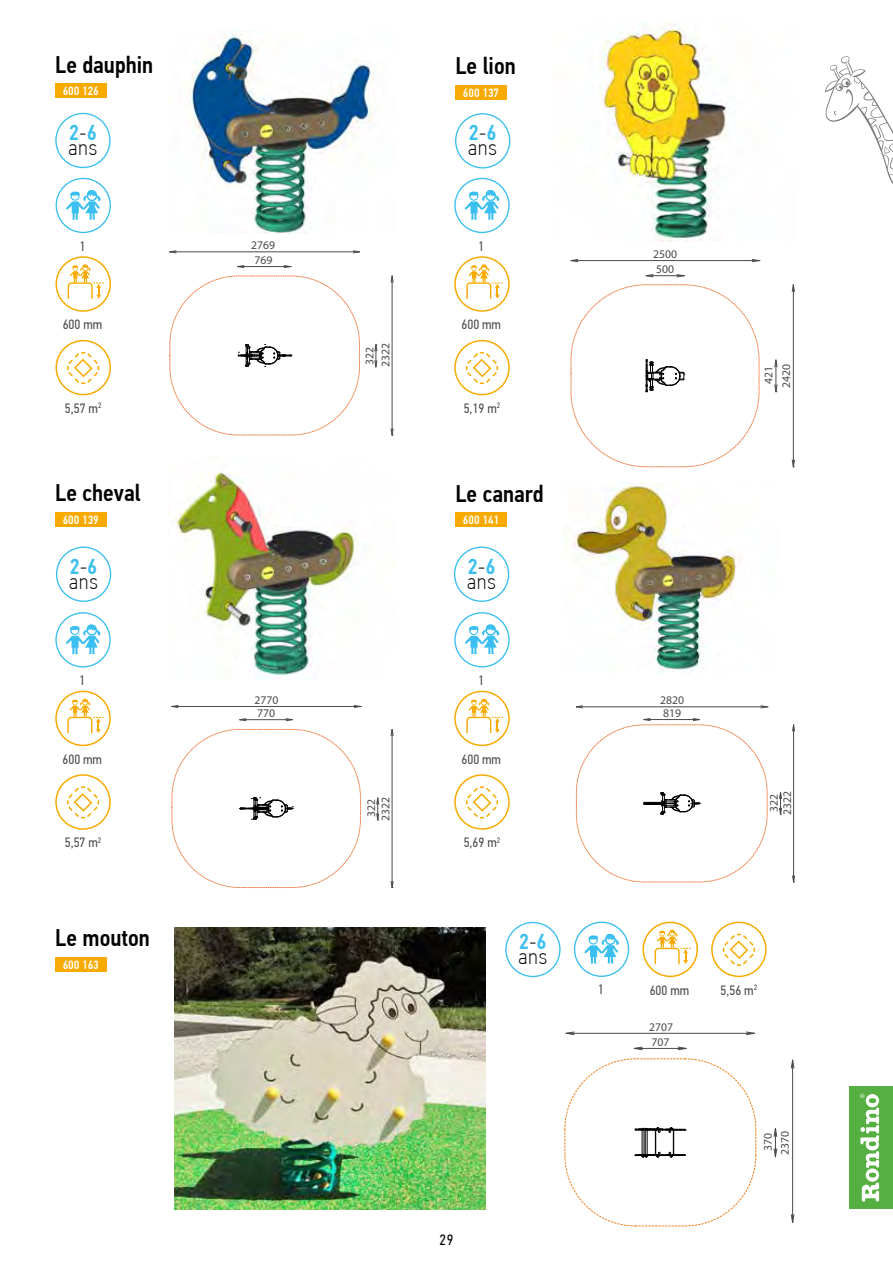
<style>
.page{position:relative;width:893px;height:1263px;background:#fff}
.page>*{position:absolute;margin:0;border:0;box-sizing:border-box;transform-origin:0 0}
.t1{font:500 24px "PF Din Text Cond Pro";color:#000}
.t2{font:500 21.6px "PF Din Text Cond Pro";color:#3abff0}
.t3{font:100 21.6px "PF Din Text Cond Pro";letter-spacing:.05em;color:#000}
.t4{font:15px "PF Din Text Cond Pro";color:#000}
.t5{font:13.5px "PF Din Text Cond Pro";color:#4a4a49}
.t6{font:500 12px "PF Din Text Cond Pro";color:#fff}
.t7{font:11.7px/16.2px "Myriad Pro";color:#4a4a49}
.s1{font-weight:100;color:#000}
</style>
<div class="page">
<div style="left:850px;top:1086px;width:43px;height:123px;background:#55b041"></div>
<svg style="left:860px;top:1093px;width:19px;height:108px"></svg>
<img style="left:169px;top:469px;width:189px;height:210px">
<img style="left:187px;top:31px;width:189px;height:202px">
<div style="left:55px;top:84px;width:51px;height:14px;background:#f8aa00"></div>
<div style="left:456px;top:85px;width:51px;height:15px;background:#f8aa00"></div>
<img style="left:175px;top:928px;width:310px;height:282px">
<div style="left:454px;top:256px;width:56px;height:56px;border:2px solid #f8aa00;border-radius:50%"></div>
<svg style="left:466px;top:264px;width:37px;height:35px"></svg>
<div style="left:454px;top:178px;width:56px;height:55px;border:1px solid #3abff0;border-radius:50%"></div>
<svg style="left:465px;top:190px;width:35px;height:30px"></svg>
<div style="left:454px;top:340px;width:56px;height:55px;border:2px solid #f8aa00;border-radius:50%"></div>
<svg style="left:466px;top:352px;width:32px;height:32px"></svg>
<div style="left:56px;top:256px;width:55px;height:56px;border:2px solid #f8aa00;border-radius:50%"></div>
<svg style="left:68px;top:264px;width:36px;height:35px"></svg>
<div style="left:56px;top:178px;width:55px;height:55px;border:1px solid #3abff0;border-radius:50%"></div>
<svg style="left:66px;top:190px;width:35px;height:30px"></svg>
<div style="left:56px;top:340px;width:55px;height:55px;border:2px solid #f8aa00;border-radius:50%"></div>
<svg style="left:67px;top:352px;width:32px;height:32px"></svg>
<div style="left:456px;top:513px;width:51px;height:14px;background:#f8aa00"></div>
<div style="left:55px;top:512px;width:51px;height:15px;background:#f8aa00"></div>
<div style="left:55px;top:957px;width:51px;height:14px;background:#f8aa00"></div>
<img style="left:598px;top:22px;width:131px;height:219px">
<img style="left:564px;top:483px;width:177px;height:190px">
<div style="left:55px;top:113px;width:56px;height:55px;border:1px solid #3abff0;border-radius:50%"></div>
<div style="left:55px;top:691px;width:56px;height:55px;border:2px solid #f8aa00;border-radius:50%"></div>
<svg style="left:67px;top:699px;width:37px;height:34px"></svg>
<div style="left:55px;top:612px;width:56px;height:55px;border:1px solid #3abff0;border-radius:50%"></div>
<svg style="left:66px;top:624px;width:35px;height:30px"></svg>
<div style="left:55px;top:774px;width:56px;height:56px;border:2px solid #f8aa00;border-radius:50%"></div>
<svg style="left:67px;top:786px;width:32px;height:33px"></svg>
<div style="left:56px;top:546px;width:55px;height:56px;border:1px solid #3abff0;border-radius:50%"></div>
<div style="left:455px;top:113px;width:55px;height:55px;border:1px solid #3abff0;border-radius:50%"></div>
<div style="left:454px;top:691px;width:56px;height:55px;border:2px solid #f8aa00;border-radius:50%"></div>
<svg style="left:466px;top:699px;width:37px;height:34px"></svg>
<div style="left:454px;top:612px;width:56px;height:55px;border:1px solid #3abff0;border-radius:50%"></div>
<svg style="left:465px;top:624px;width:35px;height:30px"></svg>
<div style="left:454px;top:774px;width:56px;height:56px;border:2px solid #f8aa00;border-radius:50%"></div>
<svg style="left:466px;top:786px;width:32px;height:33px"></svg>
<div style="left:454px;top:546px;width:55px;height:56px;border:1px solid #3abff0;border-radius:50%"></div>
<div style="left:642px;top:922px;width:56px;height:55px;border:2px solid #f8aa00;border-radius:50%"></div>
<svg style="left:655px;top:930px;width:36px;height:34px"></svg>
<div style="left:711px;top:922px;width:56px;height:55px;border:2px solid #f8aa00;border-radius:50%"></div>
<svg style="left:723px;top:933px;width:32px;height:33px"></svg>
<div style="left:574px;top:921px;width:55px;height:56px;border:1px solid #3abff0;border-radius:50%"></div>
<svg style="left:584px;top:934px;width:35px;height:29px"></svg>
<div style="left:505px;top:922px;width:56px;height:55px;border:1px solid #3abff0;border-radius:50%"></div>
<svg style="left:825px;top:56px;width:68px;height:128px"></svg>
<hr style="left:392px;top:282px;width:1px;height:147px;background:#4a4a49">
<svg style="left:390px;top:275px;width:4px;height:8px"></svg>
<hr style="left:244px;top:266px;width:40px;height:1px;background:#4a4a49">
<svg style="left:237px;top:265px;width:8px;height:3px"></svg>
<hr style="left:176px;top:251px;width:177px;height:1px;background:#4a4a49">
<svg style="left:353px;top:250px;width:7px;height:4px"></svg>
<svg style="left:374px;top:344px;width:4px;height:24px"></svg>
<svg style="left:390px;top:428px;width:4px;height:8px"></svg>
<svg style="left:283px;top:265px;width:8px;height:3px"></svg>
<svg style="left:169px;top:250px;width:8px;height:4px"></svg>
<svg style="left:238px;top:344px;width:54px;height:23px"></svg>
<hr style="left:793px;top:292px;width:1px;height:168px;background:#4a4a49">
<svg style="left:791px;top:284px;width:4px;height:8px"></svg>
<hr style="left:578px;top:260px;width:174px;height:1px;background:#4a4a49">
<svg style="left:570px;top:259px;width:9px;height:3px"></svg>
<svg style="left:791px;top:459px;width:4px;height:9px"></svg>
<svg style="left:751px;top:259px;width:9px;height:3px"></svg>
<svg style="left:774px;top:359px;width:4px;height:33px"></svg>
<svg style="left:645px;top:274px;width:40px;height:4px"></svg>
<svg style="left:646px;top:360px;width:39px;height:33px"></svg>
<hr style="left:178px;top:706px;width:176px;height:1px;background:#4a4a49">
<svg style="left:171px;top:705px;width:8px;height:3px"></svg>
<hr style="left:246px;top:719px;width:40px;height:1px;background:#4a4a49">
<svg style="left:285px;top:718px;width:8px;height:3px"></svg>
<hr style="left:392px;top:735px;width:1px;height:146px;background:#4a4a49">
<svg style="left:390px;top:729px;width:4px;height:7px"></svg>
<svg style="left:354px;top:705px;width:7px;height:3px"></svg>
<svg style="left:239px;top:718px;width:8px;height:3px"></svg>
<svg style="left:390px;top:881px;width:4px;height:7px"></svg>
<svg style="left:376px;top:797px;width:4px;height:24px"></svg>
<svg style="left:240px;top:797px;width:53px;height:23px"></svg>
<hr style="left:570px;top:1033px;width:180px;height:1px;background:#4a4a49">
<hr style="left:792px;top:1064px;width:1px;height:156px;background:#4a4a49">
<svg style="left:790px;top:1059px;width:5px;height:10px"></svg>
<svg style="left:790px;top:1214px;width:5px;height:9px"></svg>
<svg style="left:773px;top:1128px;width:4px;height:29px"></svg>
<svg style="left:564px;top:1058px;width:192px;height:168px"></svg>
<hr style="left:635px;top:1048px;width:50px;height:1px;background:#4a4a49">
<svg style="left:565px;top:1031px;width:10px;height:4px"></svg>
<svg style="left:746px;top:1031px;width:9px;height:4px"></svg>
<svg style="left:633px;top:1046px;width:10px;height:4px"></svg>
<svg style="left:677px;top:1046px;width:10px;height:4px"></svg>
<hr style="left:793px;top:731px;width:1px;height:145px;background:#4a4a49">
<svg style="left:792px;top:724px;width:3px;height:8px"></svg>
<hr style="left:582px;top:706px;width:179px;height:1px;background:#4a4a49">
<svg style="left:576px;top:705px;width:7px;height:4px"></svg>
<hr style="left:650px;top:719px;width:43px;height:1px;background:#4a4a49">
<svg style="left:693px;top:718px;width:7px;height:3px"></svg>
<svg style="left:792px;top:875px;width:3px;height:8px"></svg>
<svg style="left:779px;top:792px;width:3px;height:23px"></svg>
<svg style="left:760px;top:705px;width:8px;height:4px"></svg>
<svg style="left:643px;top:718px;width:8px;height:3px"></svg>
<svg style="left:644px;top:792px;width:56px;height:23px"></svg>
<h1 class="t1" style="left:55px;top:50px;width:100px">Le dauphin</h1>
<p class="t6" style="left:63px;top:84px;width:38px">600 126</p>
<h1 class="t1" style="left:456px;top:51px;width:62px">Le lion</h1>
<p class="t6" style="left:463px;top:85px;width:38px">600 137</p>
<h2 class="t2" style="left:69px;top:120px;width:29px">2<span class="s1">-</span>6</h2>
<h2 class="t3" style="left:69px;top:135px;width:30px">ans</h2>
<h2 class="t2" style="left:469px;top:120px;width:29px">2<span class="s1">-</span>6</h2>
<h2 class="t3" style="left:468px;top:135px;width:30px">ans</h2>
<p class="t5" style="left:80px;top:238px;width:7px">1</p>
<p class="t7" style="left:251px;top:237px;width:26px">2769</p>
<p class="t7" style="left:254px;top:252px;width:20px">769</p>
<p class="t5" style="left:478px;top:238px;width:7px">1</p>
<p class="t7" style="left:653px;top:246px;width:26px">2500</p>
<p class="t7" style="left:656px;top:261px;width:20px">500</p>
<p class="t5" style="left:63px;top:317px;width:41px">600 mm</p>
<p class="t5" style="left:461px;top:317px;width:41px">600 mm</p>
<p class="t7" style="left:361px;top:367px;width:26px;rotate:-90deg">322<br>2322</p>
<p class="t7" style="left:760px;top:384px;width:20px;rotate:-90deg">421</p>
<p class="t7" style="left:778px;top:388px;width:26px;rotate:-90deg">2420</p>
<p class="t5" style="left:65px;top:400px;width:38px">5,57 m<sup>2</sup></p>
<p class="t5" style="left:464px;top:400px;width:38px">5,19 m<sup>2</sup></p>
<h1 class="t1" style="left:55px;top:479px;width:87px">Le cheval</h1>
<p class="t6" style="left:63px;top:513px;width:38px">600 139</p>
<h1 class="t1" style="left:456px;top:479px;width:89px">Le canard</h1>
<p class="t6" style="left:463px;top:513px;width:38px">600 141</p>
<h2 class="t2" style="left:70px;top:553px;width:29px">2<span class="s1">-</span>6</h2>
<h2 class="t3" style="left:69px;top:569px;width:30px">ans</h2>
<h2 class="t2" style="left:468px;top:553px;width:29px">2<span class="s1">-</span>6</h2>
<h2 class="t3" style="left:467px;top:569px;width:30px">ans</h2>
<p class="t5" style="left:79px;top:672px;width:7px">1</p>
<p class="t5" style="left:478px;top:672px;width:7px">1</p>
<p class="t7" style="left:254px;top:693px;width:26px;line-height:13.2px">2770<br>770</p>
<p class="t7" style="left:660px;top:694px;width:26px;line-height:12.8px">2820<br>819</p>
<p class="t5" style="left:62px;top:751px;width:41px">600 mm</p>
<p class="t5" style="left:461px;top:751px;width:41px">600 mm</p>
<p class="t7" style="left:377px;top:821px;width:26px;rotate:-90deg">2322</p>
<p class="t7" style="left:363px;top:817px;width:20px;rotate:-90deg">322</p>
<p class="t7" style="left:779px;top:815px;width:26px;rotate:-90deg">2322</p>
<p class="t7" style="left:766px;top:812px;width:20px;rotate:-90deg">322</p>
<p class="t5" style="left:65px;top:834px;width:38px">5,57 m<sup>2</sup></p>
<p class="t5" style="left:464px;top:834px;width:38px">5,69 m<sup>2</sup></p>
<h1 class="t1" style="left:55px;top:923px;width:96px">Le mouton</h1>
<p class="t6" style="left:63px;top:957px;width:38px">600 163</p>
<h2 class="t2" style="left:519px;top:928px;width:29px">2<span class="s1">-</span>6</h2>
<h2 class="t3" style="left:519px;top:944px;width:30px">ans</h2>
<p class="t5" style="left:598px;top:982px;width:7px">1</p>
<p class="t5" style="left:650px;top:982px;width:41px">600 mm</p>
<p class="t5" style="left:721px;top:982px;width:38px">5,56 m<sup>2</sup></p>
<p class="t7" style="left:649px;top:1018px;width:26px">2707</p>
<p class="t7" style="left:651px;top:1033px;width:20px">707</p>
<p class="t7" style="left:759px;top:1151px;width:20px;rotate:-90deg">370</p>
<p class="t7" style="left:777px;top:1155px;width:26px;rotate:-90deg">2370</p>
<p class="t4" style="left:439px;top:1231px;width:15px">29</p>
</div>
